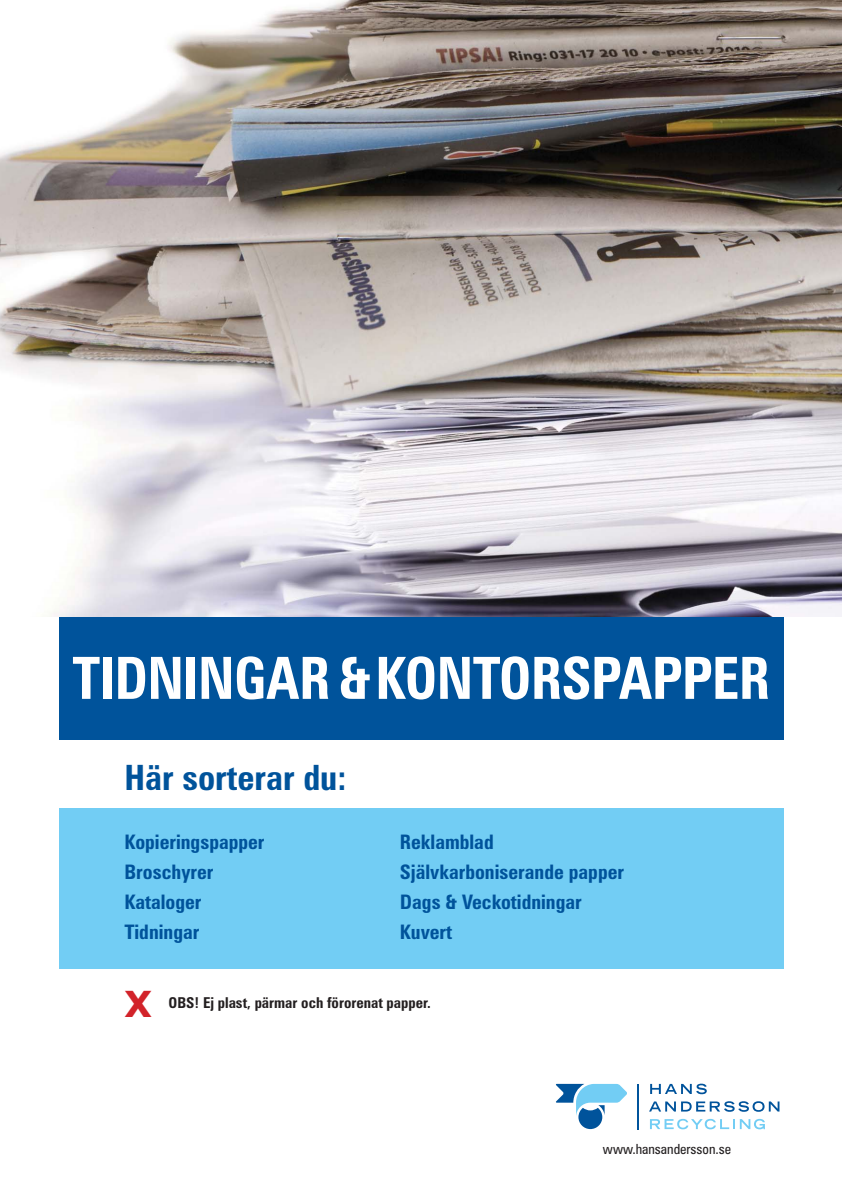
<style>
.page{position:relative;width:842px;height:1191px;background:#fff}
.page>*{position:absolute;margin:0;border:0;box-sizing:border-box;transform-origin:0 0}
.t1{font:700 condensed 58.3px "Zurich BT";letter-spacing:-.01em;color:#fff;scale:.94 1}
.t2{font:700 36px "MS Reference Sans Serif";color:#d2232a}
.t3{font:700 condensed 34.9px "Zurich BT";color:#00539b}
.t4{font:700 condensed 20px/30px "Zurich BT";color:#00539b}
.t5{font:700 condensed 15px "Zurich BT";color:#231f20}
.t6{font:condensed 14px "Zurich BT";color:#231f20}
</style>
<div class="page">
<div style="left:59px;top:617px;width:725px;height:122px;background:#00539b"></div>
<svg style="left:556px;top:1084px;width:71px;height:45px"></svg>
<svg style="left:650px;top:1084px;width:57px;height:10px"></svg>
<svg style="left:649px;top:1101px;width:130px;height:11px"></svg>
<hr style="left:637px;top:1084px;width:2px;height:45px;background:#00539b">
<svg style="left:650px;top:1119px;width:115px;height:10px"></svg>
<div style="left:59px;top:808px;width:725px;height:161px;background:#72cdf4"></div>
<img style="left:0;top:0;width:842px;height:617px">
<h1 class="t1" style="left:72px;top:657px;width:744px">TIDNINGAR &amp; KONTORSPAPPER</h1>
<h3 class="t3" style="left:124px;top:764px;width:224px">Här sorterar du:</h3>
<p class="t4" style="left:124px;top:829px;width:142px">Kopieringspapper<br>Broschyrer<br>Kataloger<br>Tidningar</p>
<p class="t4" style="left:400px;top:829px;width:226px">Reklamblad<br>Självkarboniserande papper<br>Dags &amp; Veckotidningar<br>Kuvert</p>
<h2 class="t2" style="left:124px;top:983px;width:29px">X</h2>
<p class="t5" style="left:168px;top:997px;width:264px">OBS! Ej plast, pärmar och förorenat papper.</p>
<p class="t6" style="left:603px;top:1141px;width:130px">www.hansandersson.se</p>
</div>
